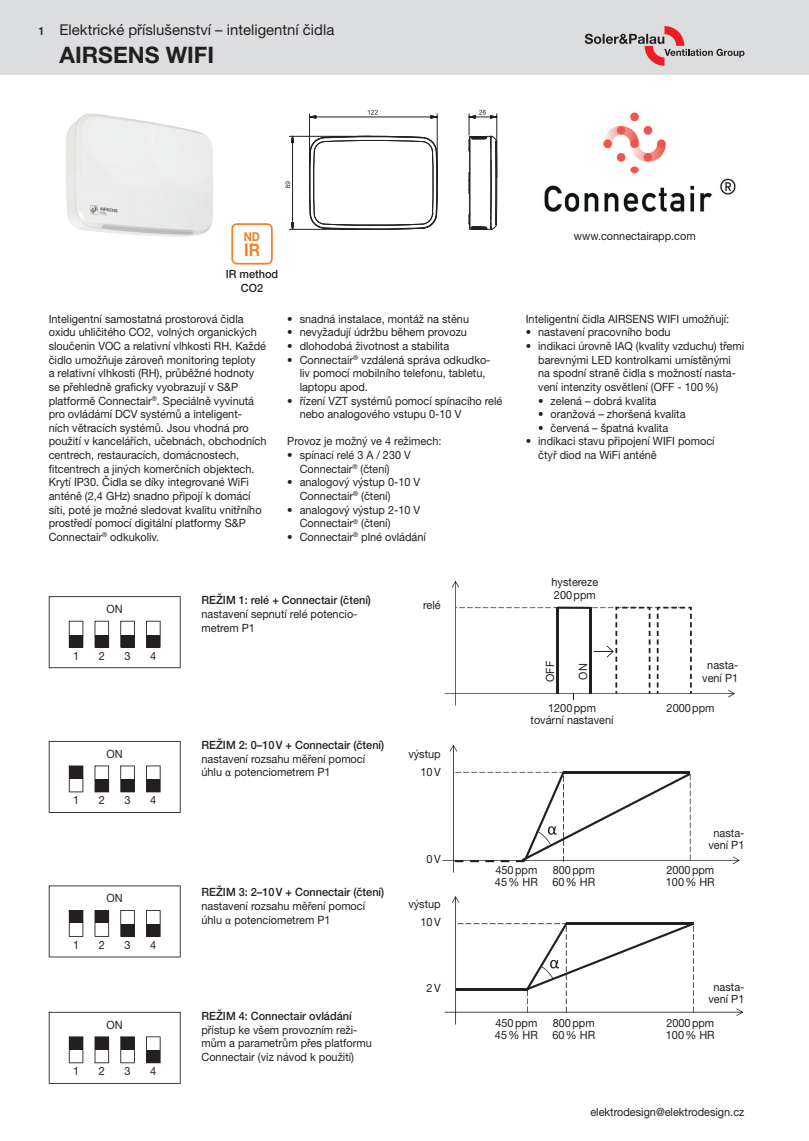
<style>
.page{position:relative;width:809px;height:1141px;background:#fff}
.page>*{position:absolute;margin:0;border:0;box-sizing:border-box;transform-origin:0 0}
.t1{font:700 22.75px "Helvetica Neue LT Pro";color:#231f20}
.t2{font:700 17.32px "Helvetica Neue LT Pro";color:#f48026;scale:.9 1}
.t3{font:14.88px "Helvetica Neue LT Pro";color:#231f20}
.t4{font:700 12.25px "Helvetica Neue LT Pro";color:#f48026;scale:.9 1}
.t5{font:11.38px/13.7px "Helvetica Neue LT Pro";color:#231f20;scale:.96 1}
.t6{font:500 11.38px/13.7px "Helvetica Neue LT Pro";color:#231f20;text-align:center;scale:.96 1}
.t7{font:11.38px/13.7px "Helvetica Neue LT Pro";color:#231f20;scale:.95 1}
.t8{font:500 11.38px "Helvetica Neue LT Pro";color:#231f20}
.s1{font-family:"Calibri"}
</style>
<div class="page">
<div style="left:0;top:0;width:809px;height:74px;background:#dcdddf"></div>
<svg style="left:584px;top:26px;width:160px;height:40px"></svg>
<svg style="left:49px;top:596px;width:132px;height:72px"></svg>
<div style="left:146px;top:635px;width:14px;height:12px;background:#231f20"></div>
<svg style="left:49px;top:741px;width:132px;height:72px"></svg>
<div style="left:146px;top:780px;width:14px;height:12px;background:#231f20"></div>
<svg style="left:49px;top:885px;width:132px;height:72px"></svg>
<div style="left:146px;top:924px;width:14px;height:12px;background:#231f20"></div>
<svg style="left:49px;top:1012px;width:132px;height:72px"></svg>
<div style="left:146px;top:1050px;width:14px;height:13px;background:#231f20"></div>
<svg style="left:442px;top:745px;width:297px;height:128px"></svg>
<svg style="left:444px;top:896px;width:299px;height:128px"></svg>
<svg style="left:445px;top:581px;width:290px;height:125px"></svg>
<img style="left:66px;top:114px;width:147px;height:123px">
<svg style="left:285px;top:181px;width:6px;height:8px"></svg>
<svg style="left:368px;top:110px;width:9px;height:5px"></svg>
<svg style="left:309px;top:132px;width:128px;height:98px"></svg>
<hr style="left:289px;top:136px;width:81px;height:1px;background:#231f20">
<hr style="left:289px;top:229px;width:81px;height:1px;background:#231f20">
<hr style="left:292px;top:136px;width:1px;height:93px;background:#231f20">
<svg style="left:291px;top:136px;width:3px;height:7px"></svg>
<svg style="left:291px;top:223px;width:3px;height:7px"></svg>
<hr style="left:309px;top:114px;width:1px;height:66px;background:#231f20">
<hr style="left:437px;top:114px;width:1px;height:66px;background:#231f20">
<hr style="left:309px;top:117px;width:128px;height:1px;background:#231f20">
<svg style="left:468px;top:109px;width:29px;height:121px"></svg>
<svg style="left:231px;top:223px;width:42px;height:42px"></svg>
<img style="left:603px;top:112px;width:63px;height:60px">
<img style="left:544px;top:172px;width:192px;height:40px">
<p class="t8" style="left:38px;top:25px;width:8px">1</p>
<h3 class="t3" style="left:60px;top:21px;width:276px">Elektrické příslušenství – inteligentní čidla</h3>
<h1 class="t1" style="left:60px;top:40px;width:156px">AIRSENS WIFI</h1>
<p class="t4" style="left:244px;top:229px;width:20px">ND</p>
<h2 class="t2" style="left:244px;top:239px;width:19px">IR</h2>
<p class="t6" style="left:226px;top:267px;width:56px">IR method<br>CO2</p>
<p class="t5" style="left:49px;top:311px;width:228px">Inteligentní samostatná prostorová čidla oxidu uhličitého CO2, volných organických sloučenin VOC a relativní vlhkosti RH. Každé čidlo umožňuje zároveň monitoring teploty<br>a relativní vlhkosti (RH), průběžné hodnoty se přehledně graficky vyobrazují v S&amp;P platformě Connectair<sup>®</sup>. Speciálně vyvinutá pro ovládámí DCV systémů a inteligent-<br>ních větracích systémů. Jsou vhodná pro použití v kancelářích, učebnách, obchodních centrech, restauracích, domácnostech, fitcentrech a jiných komerčních objektech.<br>Krytí IP30. Čidla se díky integrované WiFi anténě (2,4 GHz) snadno připojí k domácí síti, poté je možné sledovat kvalitu vnitřního prostředí pomocí digitální platformy S&amp;P Connectair<sup>®</sup> odkukoliv.</p>
<p class="t5" style="left:287px;top:311px;width:191px">• snadná instalace, montáž na stěnu</p>
<p class="t5" style="left:287px;top:325px;width:189px">• nevyžadují údržbu během provozu</p>
<p class="t5" style="left:287px;top:339px;width:170px">• dlohodobá životnost a stabilita</p>
<p class="t5" style="left:300px;top:352px;width:200px;text-indent:-12px">• Connectair<sup>®</sup> vzdálená správa odkudko&shy;liv pomocí mobilního telefonu, tabletu, laptopu apod.</p>
<p class="t5" style="left:300px;top:393px;width:213px;text-indent:-12px">• řízení VZT systémů pomocí spínacího relé nebo analogového vstupu 0-10 V</p>
<p class="t5" style="left:287px;top:434px;width:162px">Provoz je možný ve 4 režimech:</p>
<p class="t7" style="left:300px;top:448px;width:118px;text-indent:-12px">• spínací relé 3 A / 230 V<br>Connectair<sup>®</sup> (čtení)</p>
<p class="t5" style="left:300px;top:475px;width:127px;text-indent:-12px">• analogový výstup 0-10 V<br>Connectair<sup>®</sup> (čtení)</p>
<p class="t5" style="left:300px;top:503px;width:127px;text-indent:-12px">• analogový výstup 2-10 V<br>Connectair<sup>®</sup> (čtení)</p>
<p class="t5" style="left:287px;top:530px;width:146px">• Connectair<sup>®</sup> plné ovládání</p>
<p class="t5" style="left:107px;top:602px;width:18px">ON</p>
<p class="t5" style="left:73px;top:648px;width:8px">1</p>
<p class="t5" style="left:99px;top:648px;width:8px">2</p>
<p class="t5" style="left:124px;top:648px;width:8px">3</p>
<p class="t5" style="left:150px;top:648px;width:8px">4</p>
<p class="t5" style="left:107px;top:747px;width:18px">ON</p>
<p class="t5" style="left:73px;top:793px;width:8px">1</p>
<p class="t5" style="left:99px;top:793px;width:8px">2</p>
<p class="t5" style="left:124px;top:793px;width:8px">3</p>
<p class="t5" style="left:150px;top:793px;width:8px">4</p>
<p class="t6" style="left:201px;top:593px;width:178px">REŽIM 1: relé + Connectair (čtení)</p>
<p class="t5" style="left:201px;top:607px;width:164px">nastavení sepnutí relé potencio&shy;metrem P1</p>
<p class="t5" style="left:423px;top:598px;width:20px">relé</p>
<p class="t6" style="left:201px;top:738px;width:192px">REŽIM 2: 0–10 V + Connectair (čtení)</p>
<p class="t5" style="left:201px;top:752px;width:172px">nastavení rozsahu měření pomocí úhlu <span class="s1">α</span> potenciometrem P1</p>
<p class="t5" style="left:408px;top:747px;width:35px">výstup</p>
<p class="t5" style="left:420px;top:765px;width:23px">10 V</p>
<p class="t5" style="left:426px;top:852px;width:16px">0 V</p>
<p class="t5" style="left:573px;top:229px;width:129px">www.connectairapp.com</p>
<p class="t5" style="left:526px;top:311px;width:213px">Inteligentní čidla AIRSENS WIFI umožňují:</p>
<p class="t5" style="left:526px;top:325px;width:152px">• nastavení pracovního bodu</p>
<p class="t5" style="left:538px;top:339px;width:216px;text-indent:-12px">• indikaci úrovně IAQ (kvality vzduchu) třemi barevnými LED kontrolkami umístěnými na spodní straně čidla s možností nasta&shy;vení intenzity osvětlení (OFF - 100%)</p>
<p class="t5" style="left:538px;top:393px;width:125px">• zelená – dobrá kvalita</p>
<p class="t5" style="left:538px;top:407px;width:155px">• oranžová – zhoršená kvalita</p>
<p class="t5" style="left:538px;top:421px;width:137px">• červená – špatná kvalita</p>
<p class="t5" style="left:538px;top:434px;width:185px;text-indent:-12px">• indikaci stavu připojení WIFI pomocí čtyř diod na WiFi anténě</p>
<p class="t5" style="left:551px;top:576px;width:50px;line-height:12.2px">hystereze<br>200 ppm</p>
<p class="t5" style="left:543px;top:682px;width:23px;rotate:-90deg">OFF</p>
<p class="t5" style="left:576px;top:680px;width:18px;rotate:-90deg">ON</p>
<p class="t5" style="left:530px;top:701px;width:88px;line-height:12.2px;text-align:center">1200 ppm tovární nastavení</p>
<p class="t5" style="left:702px;top:659px;width:39px;line-height:12.2px;text-align:center">nasta&shy;vení P1</p>
<p class="t5" style="left:666px;top:700px;width:51px">2000 ppm</p>
<p class="t5" style="left:708px;top:826px;width:39px;line-height:12.2px;text-align:center">nasta&shy;vení P1</p>
<p class="t5" style="left:107px;top:891px;width:18px">ON</p>
<p class="t5" style="left:73px;top:938px;width:8px">1</p>
<p class="t5" style="left:99px;top:938px;width:8px">2</p>
<p class="t5" style="left:124px;top:938px;width:8px">3</p>
<p class="t5" style="left:150px;top:938px;width:8px">4</p>
<p class="t5" style="left:107px;top:1018px;width:18px">ON</p>
<p class="t5" style="left:73px;top:1064px;width:8px">1</p>
<p class="t5" style="left:99px;top:1064px;width:8px">2</p>
<p class="t5" style="left:124px;top:1064px;width:8px">3</p>
<p class="t5" style="left:150px;top:1064px;width:8px">4</p>
<p class="t6" style="left:201px;top:885px;width:192px">REŽIM 3: 2–10 V + Connectair (čtení)</p>
<p class="t5" style="left:201px;top:899px;width:172px">nastavení rozsahu měření pomocí úhlu <span class="s1">α</span> potenciometrem P1</p>
<p class="t6" style="left:201px;top:1009px;width:158px">REŽIM 4: Connectair ovládání</p>
<p class="t5" style="left:201px;top:1022px;width:179px">přístup ke všem provozním reži&shy;mům a parametrům přes platformu<br>Connectair (viz návod k použití)</p>
<p class="t5" style="left:408px;top:897px;width:35px">výstup</p>
<p class="t5" style="left:420px;top:915px;width:23px">10 V</p>
<p class="t5" style="left:426px;top:981px;width:16px">2 V</p>
<p class="t5" style="left:495px;top:864px;width:46px;line-height:12.2px">450 ppm<br>45 % HR</p>
<p class="t5" style="left:552px;top:864px;width:46px;line-height:12.2px">800 ppm<br>60 % HR</p>
<p class="t5" style="left:666px;top:864px;width:52px;line-height:12.2px">2000 ppm<br>100 % HR</p>
<p class="t5" style="left:495px;top:1016px;width:46px;line-height:12.2px">450 ppm<br>45 % HR</p>
<p class="t5" style="left:552px;top:1016px;width:46px;line-height:12.2px">800 ppm<br>60 % HR</p>
<p class="t5" style="left:708px;top:980px;width:39px;line-height:12.2px;text-align:center">nasta&shy;vení P1</p>
<p class="t5" style="left:666px;top:1016px;width:52px;line-height:12.2px">2000 ppm<br>100 % HR</p>
<p class="t5" style="left:590px;top:1105px;width:162px">elektrodesign@elektrodesign.cz</p>
</div>
